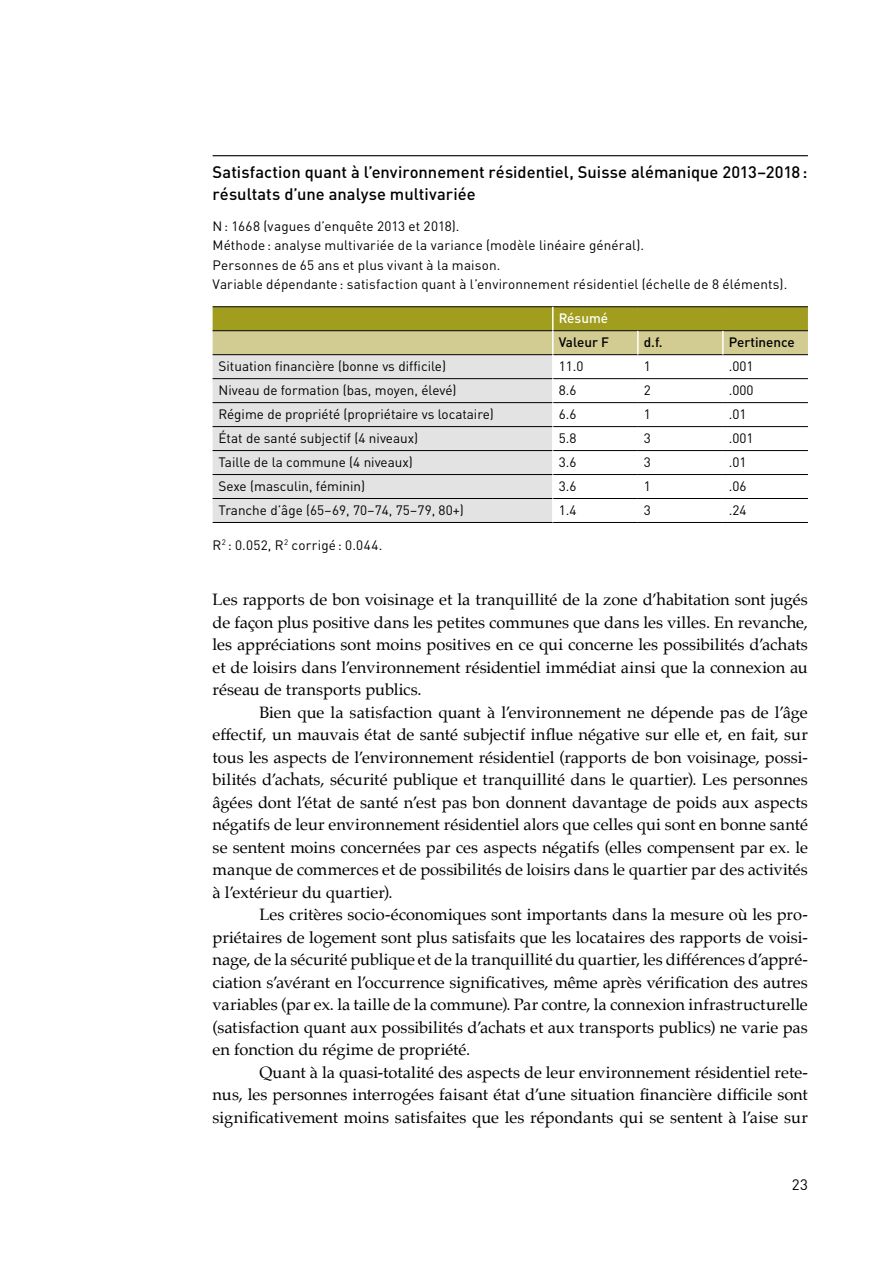
<style>
.page{position:relative;width:893px;height:1263px;background:#fff}
.page>*{position:absolute;margin:0;border:0;box-sizing:border-box;transform-origin:0 0}
.t1{font:16.5px/22.5px "Palatino";color:#000;text-align:justify}
.t2{font:500 16.5px/22.5px "DINOT";color:#000}
.t3{font:15px "DINOT";color:#000}
.t4{font:13.5px/19.5px "DINOT";color:#000}
.t5{font:13.5px "DINOT";letter-spacing:.02em;color:#000}
.t6{font:500 13.5px "DINOT";color:#000}
.t7{font:500 13.5px "DINOT";color:#fff}
</style>
<div class="page">
<hr style="left:213px;top:155px;width:595px;height:1px;background:#000">
<svg style="left:213px;top:307px;width:595px;height:47px;background:#b7b257"></svg>
<div style="left:213px;top:355px;width:339px;height:167px;background:#e3e3e3"></div>
<hr style="left:213px;top:306px;width:340px;height:1px;background:#000">
<hr style="left:553px;top:306px;width:85px;height:1px;background:#000">
<hr style="left:638px;top:306px;width:85px;height:1px;background:#000">
<hr style="left:723px;top:306px;width:85px;height:1px;background:#000">
<hr style="left:213px;top:330px;width:340px;height:1px;background:#000">
<hr style="left:553px;top:330px;width:85px;height:1px;background:#000">
<hr style="left:638px;top:330px;width:85px;height:1px;background:#000">
<hr style="left:723px;top:330px;width:85px;height:1px;background:#000">
<hr style="left:213px;top:354px;width:340px;height:1px;background:#000">
<hr style="left:553px;top:354px;width:85px;height:1px;background:#000">
<hr style="left:638px;top:354px;width:85px;height:1px;background:#000">
<hr style="left:723px;top:354px;width:85px;height:1px;background:#000">
<hr style="left:213px;top:378px;width:340px;height:1px;background:#000">
<hr style="left:553px;top:378px;width:85px;height:1px;background:#000">
<hr style="left:638px;top:378px;width:85px;height:1px;background:#000">
<hr style="left:723px;top:378px;width:85px;height:1px;background:#000">
<hr style="left:213px;top:402px;width:340px;height:1px;background:#000">
<hr style="left:553px;top:402px;width:85px;height:1px;background:#000">
<hr style="left:638px;top:402px;width:85px;height:1px;background:#000">
<hr style="left:723px;top:402px;width:85px;height:1px;background:#000">
<hr style="left:213px;top:426px;width:340px;height:1px;background:#000">
<hr style="left:553px;top:426px;width:85px;height:1px;background:#000">
<hr style="left:638px;top:426px;width:85px;height:1px;background:#000">
<hr style="left:723px;top:426px;width:85px;height:1px;background:#000">
<hr style="left:213px;top:450px;width:340px;height:1px;background:#000">
<hr style="left:553px;top:450px;width:85px;height:1px;background:#000">
<hr style="left:638px;top:450px;width:85px;height:1px;background:#000">
<hr style="left:723px;top:450px;width:85px;height:1px;background:#000">
<hr style="left:213px;top:474px;width:340px;height:1px;background:#000">
<hr style="left:553px;top:474px;width:85px;height:1px;background:#000">
<hr style="left:638px;top:474px;width:85px;height:1px;background:#000">
<hr style="left:723px;top:474px;width:85px;height:1px;background:#000">
<hr style="left:213px;top:498px;width:340px;height:1px;background:#000">
<hr style="left:553px;top:498px;width:85px;height:1px;background:#000">
<hr style="left:638px;top:498px;width:85px;height:1px;background:#000">
<hr style="left:723px;top:498px;width:85px;height:1px;background:#000">
<hr style="left:213px;top:522px;width:340px;height:1px;background:#000">
<hr style="left:553px;top:522px;width:85px;height:1px;background:#000">
<hr style="left:638px;top:522px;width:85px;height:1px;background:#000">
<hr style="left:723px;top:522px;width:85px;height:1px;background:#000">
<hr style="left:552px;top:307px;width:2px;height:23px;background:#fff">
<hr style="left:552px;top:331px;width:2px;height:23px;background:#fff">
<hr style="left:637px;top:331px;width:2px;height:23px;background:#fff">
<hr style="left:722px;top:331px;width:2px;height:23px;background:#fff">
<p class="t2" style="left:213px;top:159px;width:596px">Satisfaction quant à l’environnement résidentiel, Suisse alémanique 2013–2018: résultats d’une analyse multivariée</p>
<p class="t4" style="left:213px;top:215px;width:576px">N: 1668 (vagues d’enquête 2013 et 2018).<br>Méthode: analyse multivariée de la variance (modèle linéaire général).<br>Personnes de 65 ans et plus vivant à la maison.<br>Variable dépendante: satisfaction quant à l’environnement résidentiel (échelle de 8 éléments).</p>
<p class="t7" style="left:559px;top:308px;width:51px">Résumé</p>
<p class="t6" style="left:559px;top:332px;width:52px">Valeur F</p>
<p class="t6" style="left:644px;top:332px;width:20px">d.f.</p>
<p class="t6" style="left:729px;top:332px;width:68px">Pertinence</p>
<p class="t4" style="left:219px;top:355px;width:229px">Situation financière (bonne vs difficile)</p>
<p class="t4" style="left:559px;top:355px;width:26px">11.0</p>
<p class="t4" style="left:644px;top:355px;width:9px">1</p>
<p class="t4" style="left:729px;top:355px;width:26px">.001</p>
<p class="t4" style="left:219px;top:379px;width:239px">Niveau de formation (bas, moyen, élevé)</p>
<p class="t4" style="left:559px;top:379px;width:19px">8.6</p>
<p class="t4" style="left:644px;top:379px;width:9px">2</p>
<p class="t4" style="left:729px;top:379px;width:26px">.000</p>
<p class="t4" style="left:219px;top:403px;width:277px">Régime de propriété (propriétaire vs locataire)</p>
<p class="t4" style="left:559px;top:403px;width:19px">6.6</p>
<p class="t4" style="left:644px;top:403px;width:9px">1</p>
<p class="t4" style="left:729px;top:403px;width:19px">.01</p>
<p class="t4" style="left:219px;top:427px;width:201px">État de santé subjectif (4 niveaux)</p>
<p class="t4" style="left:559px;top:427px;width:19px">5.8</p>
<p class="t4" style="left:644px;top:427px;width:9px">3</p>
<p class="t4" style="left:729px;top:427px;width:26px">.001</p>
<p class="t4" style="left:219px;top:451px;width:196px">Taille de la commune (4 niveaux)</p>
<p class="t4" style="left:559px;top:451px;width:19px">3.6</p>
<p class="t4" style="left:644px;top:451px;width:9px">3</p>
<p class="t4" style="left:729px;top:451px;width:19px">.01</p>
<p class="t4" style="left:219px;top:475px;width:148px">Sexe (masculin, féminin)</p>
<p class="t4" style="left:559px;top:475px;width:19px">3.6</p>
<p class="t4" style="left:644px;top:475px;width:9px">1</p>
<p class="t4" style="left:729px;top:475px;width:19px">.06</p>
<p class="t4" style="left:219px;top:499px;width:247px">Tranche d’âge (65–69, 70–74, 75–79, 80+)</p>
<p class="t4" style="left:559px;top:499px;width:19px">1.4</p>
<p class="t4" style="left:644px;top:499px;width:9px">3</p>
<p class="t4" style="left:729px;top:499px;width:19px">.24</p>
<p class="t5" style="left:213px;top:535px;width:171px">R<sup>2</sup> : 0.052, R<sup>2</sup> corrigé: 0.044.</p>
<p class="t1" style="left:213px;top:588px;width:597px">Les rapports de bon voisinage et la tranquillité de la zone d’habitation sont jugés de façon plus positive dans les petites communes que dans les villes. En revanche, les appréciations sont moins positives en ce qui concerne les possibilités d’achats et de loisirs dans l’environnement résidentiel immédiat ainsi que la connexion au réseau de transports publics.</p>
<p class="t1" style="left:213px;top:701px;width:597px;text-indent:47px">Bien que la satisfaction quant à l’environnement ne dépende pas de l’âge effectif, un mauvais état de santé subjectif influe négative sur elle et, en fait, sur tous les aspects de l’environnement résidentiel (rapports de bon voisinage, possi&shy;bilités d’achats, sécurité publique et tranquillité dans le quartier). Les personnes âgées dont l’état de santé n’est pas bon donnent davantage de poids aux aspects négatifs de leur environnement résidentiel alors que celles qui sont en bonne santé se sentent moins concernées par ces aspects négatifs (elles compensent par ex. le manque de commerces et de possibilités de loisirs dans le quartier par des activités à l’extérieur du quartier).</p>
<p class="t1" style="left:213px;top:903px;width:597px;text-indent:47px">Les critères socio-économiques sont importants dans la mesure où les pro&shy;priétaires de logement sont plus satisfaits que les locataires des rapports de voisi&shy;nage, de la sécurité publique et de la tranquillité du quartier, les différences d’appré&shy;ciation s’avérant en l’occurrence significatives, même après vérification des autres variables (par ex. la taille de la commune). Par contre, la connexion infrastructurelle (satisfaction quant aux possibilités d’achats et aux transports publics) ne varie pas en fonction du régime de propriété.</p>
<p class="t1" style="left:213px;top:1061px;width:597px;text-indent:47px">Quant à la quasi-totalité des aspects de leur environnement résidentiel rete&shy;nus, les personnes interrogées faisant état d’une situation financière difficile sont significativement moins satisfaites que les répondants qui se sentent à l’aise sur</p>
<p class="t3" style="left:792px;top:1173px;width:18px">23</p>
</div>
